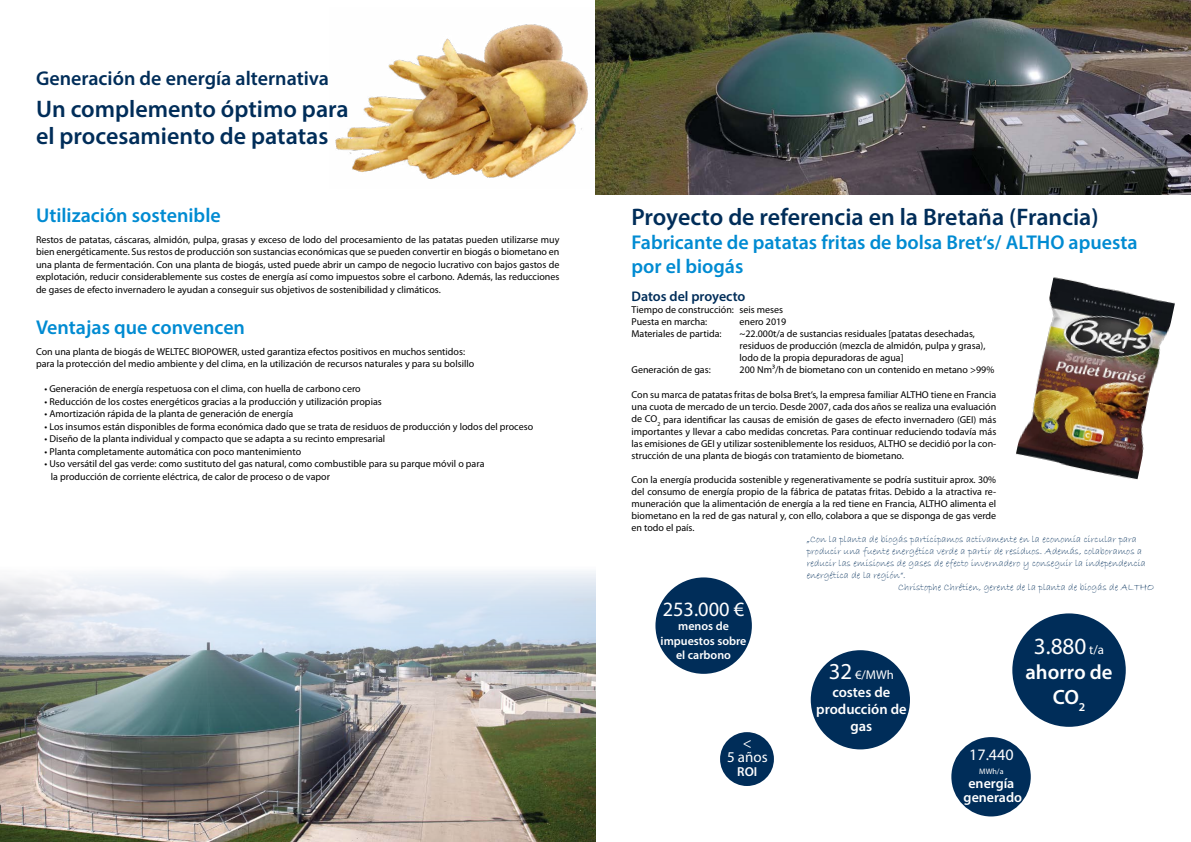
<style>
.page{position:relative;width:1191px;height:842px;background:#fff}
.page>*{position:absolute;margin:0;border:0;box-sizing:border-box;transform-origin:0 0}
.t1{font:600 24px/27px "Myriad Pro";color:#002d59}
.t2{font:23.3px "Myriad Pro";color:#fff}
.t3{font:600 20.7px/24.8px "Myriad Pro";color:#fff;text-align:center}
.t4{font:20.4px "Myriad Pro";color:#fff}
.t5{font:600 20px/24px "Myriad Pro";color:#008bd2}
.t6{font:600 20px "Myriad Pro";color:#002d59}
.t7{font:16px "Myriad Pro";color:#fff}
.t8{font:15px/14px "Myriad Pro";color:#fff;text-align:center}
.t9{font:600 14.5px/17.4px "Myriad Pro";color:#fff;text-align:center}
.t10{font:600 14px "Myriad Pro";color:#002d59}
.t11{font:600 14px/14px "Myriad Pro";color:#fff;text-align:center}
.t12{font:600 13px "Myriad Pro";color:#fff}
.t13{font:12.7px "Myriad Pro";color:#fff}
.t14{font:600 12px/14.4px "Myriad Pro";color:#fff;text-align:center}
.t15{font:10px/12px "Myriad Pro";color:#000}
.t16{font:10px "Bradley Hand ITC";color:#002d59}
.t17{font:8px "Myriad Pro";color:#fff}
.s1{font-size:22.9px}
.s2{font-size:12.9px}
</style>
<div class="page">
<img style="left:0;top:571px;width:595px;height:271px">
<img style="left:1016px;top:277px;width:159px;height:203px">
<img style="left:335px;top:24px;width:253px;height:156px">
<img style="left:595px;top:0;width:596px;height:194px">
<div style="left:810px;top:650px;width:100px;height:99px;background:#002d59;border-radius:50%"></div>
<div style="left:951px;top:737px;width:79px;height:79px;background:#002d59;border-radius:50%"></div>
<div style="left:1012px;top:613px;width:113px;height:114px;background:#002d59;border-radius:50%"></div>
<div style="left:655px;top:577px;width:97px;height:97px;background:#002d59;border-radius:50%"></div>
<div style="left:720px;top:732px;width:54px;height:54px;background:#002d59;border-radius:50%"></div>
<h3 class="t6" style="left:36px;top:66px;width:294px">Generación de energía alternativa</h3>
<h1 class="t1" style="left:36px;top:95px;width:314px">Un complemento óptimo para el procesamiento de patatas</h1>
<h3 class="t5" style="left:36px;top:203px;width:186px">Utilización sostenible</h3>
<p class="t15" style="left:36px;top:233px;width:525px;line-height:12.5px;text-align:justify">Restos de patatas, cáscaras, almidón, pulpa, grasas y exceso de lodo del procesamiento de las patatas pueden utilizarse muy bien energéticamente. Sus restos de producción son sustancias económicas que se pueden convertir en biogás o biometano en una planta de fermentación. Con una planta de biogás, usted puede abrir un campo de negocio lucrativo con bajos gastos de explotación, reducir considerablemente sus costes de energía así como impuestos sobre el carbono. Además, las reducciones de gases de efecto invernadero le ayudan a conseguir sus objetivos de sostenibilidad y climáticos.</p>
<h3 class="t5" style="left:36px;top:314px;width:211px">Ventajas que convencen</h3>
<p class="t15" style="left:36px;top:345px;width:440px;line-height:12.5px">Con una planta de biogás de WELTEC BIOPOWER, usted garantiza efectos positivos en muchos sentidos: para la protección del medio ambiente y del clima, en la utilización de recursos naturales y para su bolsillo</p>
<p class="t15" style="left:44px;top:383px;width:318px">• Generación de energía respetuosa con el clima, con huella de carbono cero</p>
<p class="t15" style="left:44px;top:395px;width:339px">• Reducción de los costes energéticos gracias a la producción y utilización propias</p>
<p class="t15" style="left:44px;top:408px;width:250px">• Amortización rápida de la planta de generación de energía</p>
<p class="t15" style="left:44px;top:420px;width:490px">• Los insumos están disponibles de forma económica dado que se trata de residuos de producción y lodos del proceso</p>
<p class="t15" style="left:44px;top:433px;width:342px">• Diseño de la planta individual y compacto que se adapta a su recinto empresarial</p>
<p class="t15" style="left:44px;top:445px;width:258px">• Planta completamente automática con poco mantenimiento</p>
<p class="t15" style="left:51px;top:457px;width:435px;line-height:12.5px;text-indent:-6px">• Uso versátil del gas verde: como sustituto del gas natural, como combustible para su parque móvil o para la producción de corriente eléctrica, de calor de proceso o de vapor</p>
<h1 class="t1" style="left:631px;top:203px;width:469px">Proyecto de referencia en la Bretaña (Francia)</h1>
<h3 class="t5" style="left:631px;top:230px;width:507px">Fabricante de patatas fritas de bolsa Bret‘s/ ALTHO apuesta por el biogás</h3>
<h3 class="t10" style="left:631px;top:287px;width:116px">Datos del proyecto</h3>
<p class="t15" style="left:631px;top:304px;width:153px">Tiempo de construcción: seis meses<br>Puesta en marcha:</p>
<p class="t15" style="left:739px;top:316px;width:48px">enero 2019</p>
<p class="t15" style="left:631px;top:328px;width:92px">Materiales de partida:</p>
<p class="t15" style="left:739px;top:328px;width:247px">~22.000t/a de sustancias residuales [patatas desechadas, residuos de producción (mezcla de almidón, pulpa y grasa), lodo de la propia depuradoras de agua]</p>
<p class="t15" style="left:631px;top:364px;width:81px">Generación de gas:</p>
<p class="t15" style="left:739px;top:364px;width:256px">200 Nm³/h de biometano con un contenido en metano &gt;99%</p>
<p class="t15" style="left:631px;top:389px;width:366px;text-align:justify">Con su marca de patatas fritas de bolsa Bret‘s, la empresa familiar ALTHO tiene en Francia una cuota de mercado de un tercio. Desde 2007, cada dos años se realiza una evaluación de CO<sub>2</sub> para identificar las causas de emisión de gases de efecto invernadero (GEI) más importantes y llevar a cabo medidas concretas. Para continuar reduciendo todavía más las emisiones de GEI y utilizar sosteniblemente los residuos, ALTHO se decidió por la con&shy;strucción de una planta de biogás con tratamiento de biometano.</p>
<p class="t15" style="left:631px;top:473px;width:366px;text-align:justify">Con la energía producida sostenible y regenerativamente se podría sustituir aprox. 30% del consumo de energía propio de la fábrica de patatas fritas. Debido a la atractiva re&shy;muneración que la alimentación de energía a la red tiene en Francia, ALTHO alimenta el biometano en la red de gas natural y, con ello, colabora a que se disponga de gas verde en todo el país.</p>
<h3 class="t4" style="left:662px;top:596px;width:83px">253.000 €</h3>
<p class="t14" style="left:660px;top:619px;width:87px">menos de impuestos sobre el carbono</p>
<h3 class="t8" style="left:727px;top:736px;width:42px">&lt;<br>5 años</h3>
<h3 class="t12" style="left:737px;top:763px;width:21px">ROI</h3>
<p class="t16" style="left:806px;top:533px;width:331px">„Con la planta de biogás participamos activamente en la economía circular para</p>
<p class="t16" style="left:806px;top:545px;width:337px">producir una fuente energética verde a partir de residuos. Además, colaboramos a</p>
<p class="t16" style="left:806px;top:557px;width:341px">reducir las emisiones de gases de efecto invernadero y conseguir la independencia</p>
<p class="t16" style="left:806px;top:569px;width:101px">energética de la región“.</p>
<p class="t16" style="left:898px;top:581px;width:257px">Christophe Chrétien, gerente de la planta de biogás de ALTHO</p>
<p class="t13" style="left:829px;top:667px;width:67px"><span class="s1">32</span> €/MWh</p>
<h3 class="t9" style="left:816px;top:683px;width:92px">costes de producción de gas</h3>
<h2 class="t2" style="left:1034px;top:632px;width:72px">3.880 <span class="s2">t/a</span></h2>
<h3 class="t3" style="left:1025px;top:659px;width:89px">ahorro de<br>CO<sub>2</sub></h3>
<h3 class="t7" style="left:969px;top:745px;width:46px">17.440</h3>
<p class="t17" style="left:979px;top:767px;width:26px">MWh/a</p>
<h3 class="t11" style="left:963px;top:776px;width:60px">energía generado</h3>
</div>
